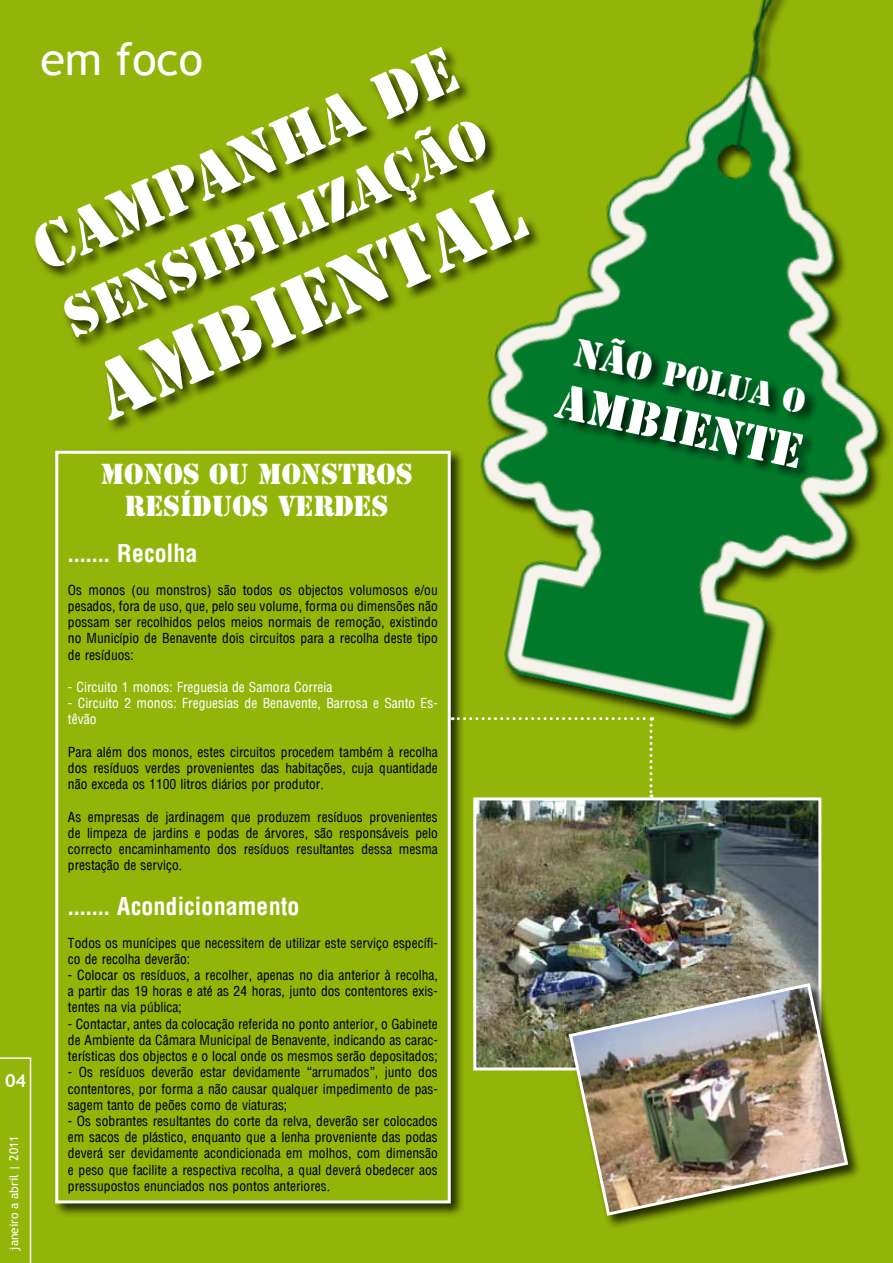
<style>
.page{position:relative;width:893px;height:1263px;background:#93b409}
.page>*{position:absolute;margin:0;border:0;box-sizing:border-box;transform-origin:0 0}
.t1{font:75px "Stencil Std";color:#fff}
.t2{font:60px "Stencil Std";color:#fff}
.t3{font:52.5px "Stencil Std";color:#fff}
.t4{font:45.6px "Stencil Std";color:#fff}
.t5{font:45px "Trebuchet MS";color:#fff}
.t6{font:31.95px "Stencil Std";color:#fff}
.t7{font:27px/32.4px "Stencil Std";color:#fff;text-align:center}
.t8{font:700 24px "Arena Condensed";color:#fff}
.t9{font:700 18px "Trebuchet MS";color:#fff}
.t10{font:13.5px/16.2px "Arena Condensed";color:#000;text-align:justify}
.t11{font:13.5px/16.2px "Arena Condensed";color:#fff}
.t12{font:12px "Trebuchet MS";color:#fff}
.s1{font-size:36.45px}
</style>
<div class="page">
<svg style="left:0;top:1057px;width:31px;height:206px"></svg>
<img style="left:477px;top:801px;width:340px;height:265px">
<div style="left:473px;top:797px;width:348px;height:273px;border:3px solid #fff"></div>
<img style="left:480px;top:0;width:410px;height:731px">
<div style="left:33px;top:45px;width:510px;height:389px;background:#000;opacity:.75"></div>
<div style="left:53px;top:448px;width:412px;height:769px;background:#000;opacity:.75"></div>
<div style="left:55px;top:451px;width:396px;height:752px;background:#93b409;border:3px solid #fff"></div>
<div style="left:568px;top:982px;width:294px;height:247px;background:#000;opacity:.75"></div>
<img style="left:567px;top:981px;width:283px;height:236px">
<svg style="left:452px;top:717px;width:201px;height:80px"></svg>
<div style="left:552px;top:337px;width:267px;height:145px;background:#000;opacity:.75"></div>
<h3 class="t5" style="left:40px;top:33px;width:164px">em foco</h3>
<h2 class="t2" style="left:21px;top:216px;width:457px;rotate:-24deg">CAMPANHA DE</h2>
<h3 class="t3" style="left:53px;top:289px;width:459px;rotate:-24deg">SENSIBILIZAÇÃO</h3>
<h1 class="t1" style="left:79px;top:351px;width:461px;rotate:-24deg">AMBIENTAL</h1>
<h3 class="t9" style="left:5px;top:1070px;width:23px">04</h3>
<p class="t12" style="left:7px;top:1251px;width:117px;rotate:-90deg">janeiro a abril | 2011</p>
<h3 class="t7" style="left:100px;top:458px;width:314px">MONOS OU MONSTROS<br>RESÍDUOS VERDES</h3>
<h3 class="t8" style="left:68px;top:539px;width:131px">....... Recolha</h3>
<p class="t10" style="left:68px;top:582px;width:371px">Os monos (ou monstros) são todos os objectos volumosos e/ou pesados, fora de uso, que, pelo seu volume, forma ou dimensões não possam ser recolhidos pelos meios normais de remoção, existindo no Município de Benavente dois circuitos para a recolha deste tipo de resíduos:</p>
<p class="t11" style="left:68px;top:679px;width:266px">- Circuito 1 monos: Freguesia de Samora Correia</p>
<p class="t11" style="left:68px;top:695px;width:371px">- Circuito 2 monos: Freguesias de Benavente, Barrosa e Santo Es&shy;têvão</p>
<p class="t10" style="left:68px;top:744px;width:371px">Para além dos monos, estes circuitos procedem também à recolha dos resíduos verdes provenientes das habitações, cuja quantidade não exceda os 1100 litros diários por produtor.</p>
<p class="t10" style="left:68px;top:809px;width:371px">As empresas de jardinagem que produzem resíduos provenientes de limpeza de jardins e podas de árvores, são responsáveis pelo correcto encaminhamento dos resíduos resultantes dessa mesma prestação de serviço.</p>
<h3 class="t8" style="left:68px;top:892px;width:233px">....... Acondicionamento</h3>
<p class="t10" style="left:68px;top:935px;width:371px">Todos os munícipes que necessitem de utilizar este serviço específi&shy;co de recolha deverão:</p>
<p class="t10" style="left:68px;top:967px;width:371px">- Colocar os resíduos, a recolher, apenas no dia anterior à recolha, a partir das 19 horas e até as 24 horas, junto dos contentores exis&shy;tentes na via pública;</p>
<p class="t10" style="left:68px;top:1016px;width:371px">- Contactar, antes da colocação referida no ponto anterior, o Gabinete de Ambiente da Câmara Municipal de Benavente, indicando as carac&shy;terísticas dos objectos e o local onde os mesmos serão depositados;</p>
<p class="t10" style="left:68px;top:1064px;width:371px">- Os resíduos deverão estar devidamente “arrumados”, junto dos contentores, por forma a não causar qualquer impedimento de pas&shy;sagem tanto de peões como de viaturas;</p>
<p class="t10" style="left:68px;top:1113px;width:371px">- Os sobrantes resultantes do corte da relva, deverão ser colocados em sacos de plástico, enquanto que a lenha proveniente das podas deverá ser devidamente acondicionada em molhos, com dimensão e peso que facilite a respectiva recolha, a qual deverá obedecer aos pressupostos enunciados nos pontos anteriores.</p>
<h3 class="t6" style="left:579px;top:333px;width:237px;rotate:12deg"><span class="s1">NÃO</span> POLUA O</h3>
<h3 class="t4" style="left:563px;top:371px;width:252px;rotate:12deg">AMBIENTE</h3>
</div>
